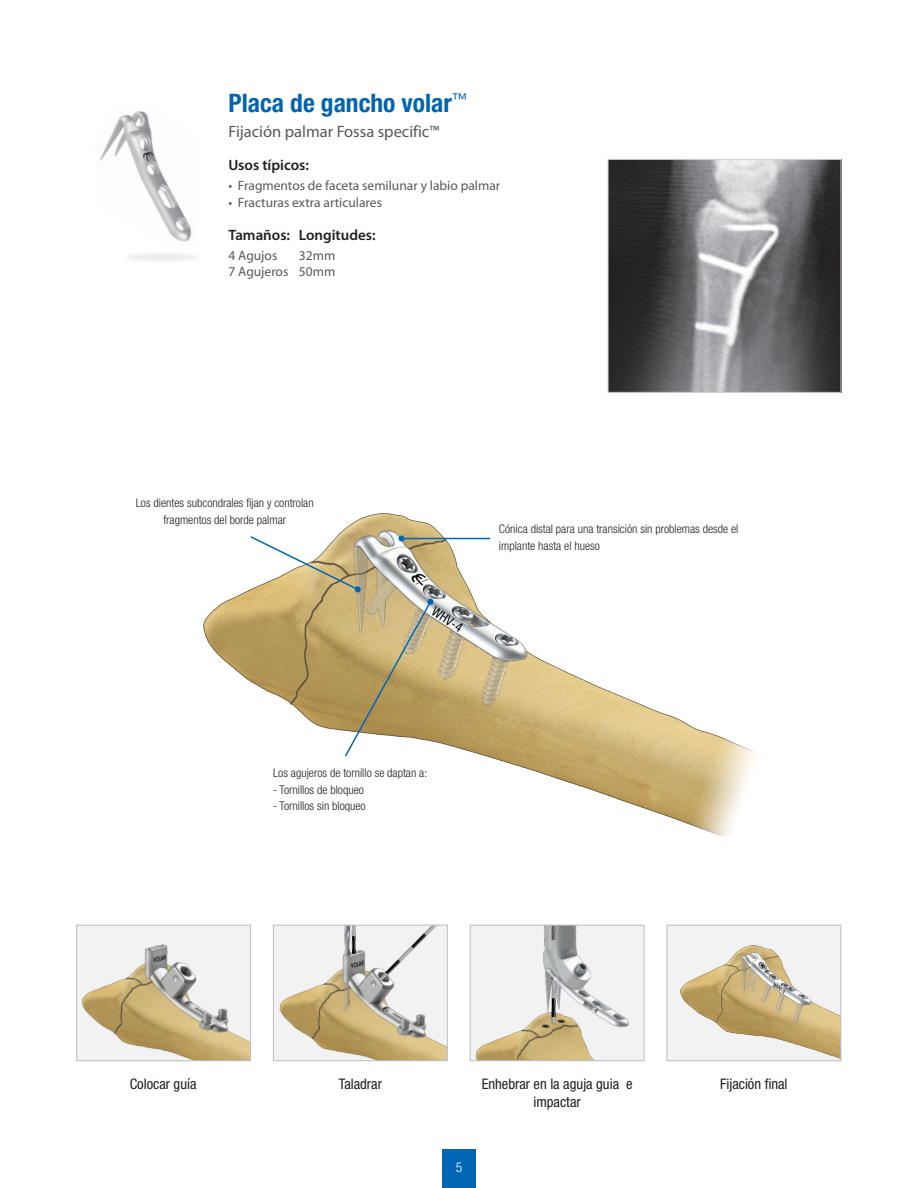
<style>
.page{position:relative;width:918px;height:1188px;background:#fff}
.page>*{position:absolute;margin:0;border:0;box-sizing:border-box;transform-origin:0 0}
.t1{font:700 condensed 25.5px "Helvetica Neue LT Std";color:#0164b0}
.t2{font:16.5px "Myriad Pro";color:#57585a}
.t3{font:600 15px "Myriad Pro";color:#231f20}
.t4{font:condensed 14.55px/17.4px "Helvetica Neue LT Std";color:#231f20;text-align:center}
.t5{font:13.5px/16.5px "Myriad Pro";color:#57585a;text-align:right}
.t6{font:300 condensed 13.5px "Helvetica Neue LT Std";color:#fff}
.t7{font:300 condensed 12px/16.5px "Helvetica Neue LT Std";color:#231f20;text-align:center}
</style>
<div class="page">
<div style="left:442px;top:1150px;width:34px;height:38px;background:#0166b3"></div>
<div style="left:77px;top:925px;width:174px;height:136px;background:#f2f2f3"></div>
<img style="left:82px;top:944px;width:167px;height:115px">
<div style="left:76px;top:925px;width:175px;height:136px;border:1px solid #bcbdc0"></div>
<img style="left:276px;top:927px;width:170px;height:132px">
<div style="left:273px;top:925px;width:175px;height:136px;border:1px solid #bcbdc0"></div>
<div style="left:667px;top:925px;width:174px;height:136px;background:#f2f2f3"></div>
<img style="left:681px;top:946px;width:158px;height:112px">
<div style="left:667px;top:925px;width:174px;height:136px;border:1px solid #bcbdc0"></div>
<div style="left:470px;top:925px;width:174px;height:136px;background:#f2f2f3"></div>
<img style="left:476px;top:927px;width:153px;height:132px">
<div style="left:470px;top:925px;width:174px;height:136px;border:1px solid #bcbdc0"></div>
<img style="left:610px;top:161px;width:229px;height:230px">
<div style="left:608px;top:159px;width:233px;height:234px;border:1px solid #d1d2d4"></div>
<img style="left:204px;top:514px;width:552px;height:321px">
<img style="left:100px;top:110px;width:92px;height:133px">
<svg style="left:249px;top:535px;width:112px;height:57px"></svg>
<hr style="left:402px;top:538px;width:88px;height:1px;background:#0166b3">
<svg style="left:399px;top:536px;width:6px;height:6px"></svg>
<svg style="left:343px;top:599px;width:90px;height:159px;background:#c3b081"></svg>
<h1 class="t1" style="left:228px;top:87px;width:240px">Placa de gancho volar<sup>™</sup></h1>
<h2 class="t2" style="left:228px;top:121px;width:213px">Fijación palmar Fossa specific™</h2>
<p class="t3" style="left:228px;top:156px;width:82px">Usos típicos:</p>
<p class="t5" style="left:228px;top:177px;width:273px">• Fragmentos de faceta semilunar y labio palmar</p>
<p class="t5" style="left:228px;top:194px;width:155px">• Fracturas extra articulares</p>
<p class="t3" style="left:228px;top:225px;width:149px">Tamaños: Longitudes:</p>
<p class="t5" style="left:228px;top:247px;width:50px">4 Agujos</p>
<p class="t5" style="left:228px;top:247px;width:108px">32mm<br>7 Agujeros 50mm</p>
<p class="t7" style="left:136px;top:495px;width:179px">Los dientes subcondrales fijan y controlan fragmentos del borde palmar</p>
<p class="t7" style="left:499px;top:521px;width:241px;text-align:left">Cónica distal para una transición sin problemas desde el implante hasta el hueso</p>
<p class="t7" style="left:273px;top:765px;width:156px">Los agujeros de tornillo se daptan a:</p>
<p class="t7" style="left:273px;top:781px;width:92px">- Tornillos de bloqueo</p>
<p class="t7" style="left:273px;top:798px;width:94px">- Tornillos sin bloqueo</p>
<p class="t4" style="left:130px;top:1075px;width:68px">Colocar guía</p>
<p class="t4" style="left:339px;top:1075px;width:45px">Taladrar</p>
<p class="t4" style="left:482px;top:1075px;width:152px">Enhebrar en la aguja guia e impactar</p>
<p class="t4" style="left:720px;top:1075px;width:69px">Fijación final</p>
<p class="t6" style="left:456px;top:1160px;width:8px">5</p>
</div>
